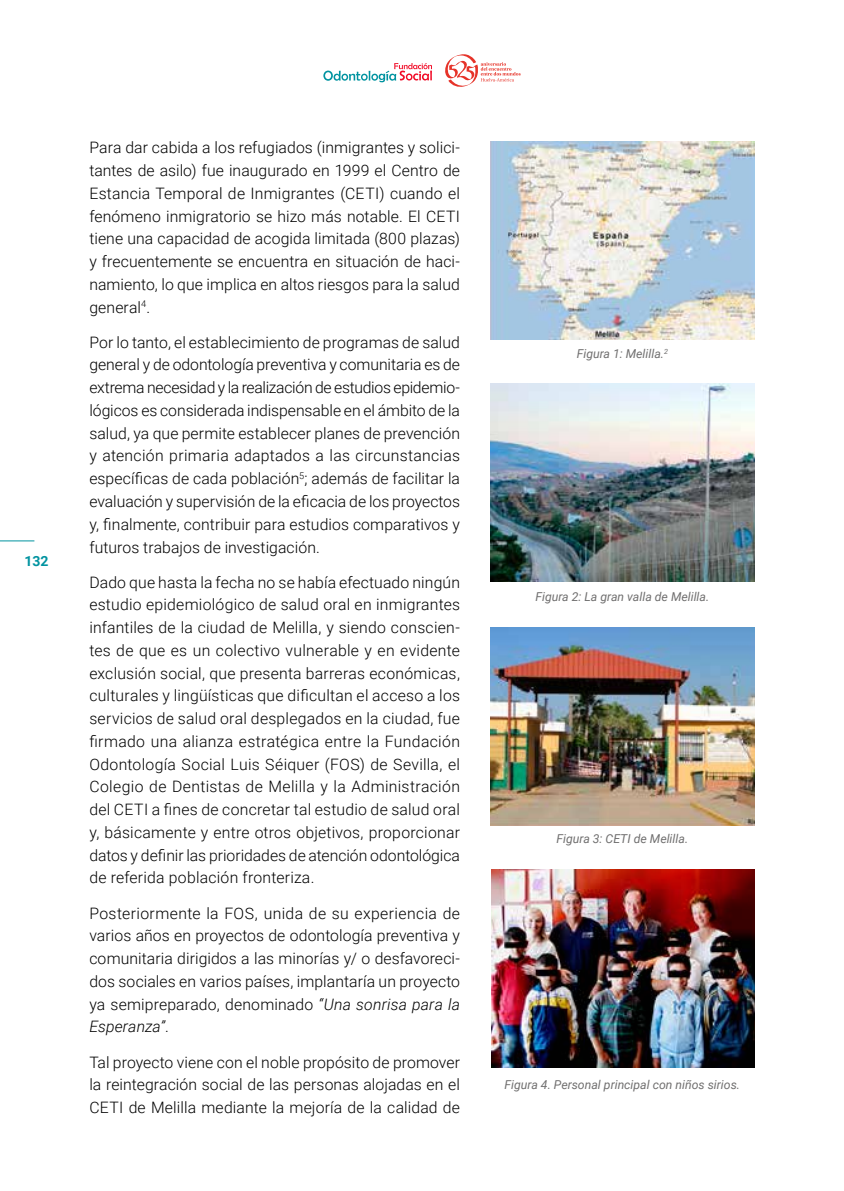
<style>
.page{position:relative;width:844px;height:1191px;background:#fff}
.page>*{position:absolute;margin:0;border:0;box-sizing:border-box;transform-origin:0 0}
.t1{font:300 15.75px/22.8px "Roboto";letter-spacing:.005em;color:#000;text-align:justify}
.t2{font:700 14px "Roboto";color:#0093a0}
.t3{font:italic 12.25px "Roboto";color:#706f6f}
.s1{font-style:italic}
</style>
<div class="page">
<hr style="left:0;top:540px;width:34px;height:1px;background:#0093a0">
<svg style="left:323px;top:63px;width:109px;height:19px"></svg>
<svg style="left:445px;top:54px;width:75px;height:33px"></svg>
<img style="left:490px;top:141px;width:264px;height:198px">
<img style="left:490px;top:383px;width:264px;height:199px">
<img style="left:490px;top:627px;width:264px;height:198px">
<img style="left:491px;top:869px;width:263px;height:198px">
<p class="t2" style="left:25px;top:551px;width:26px">132</p>
<p class="t1" style="left:89px;top:136px;width:372px">Para dar cabida a los refugiados (inmigrantes y solici&shy;tantes de asilo) fue inaugurado en 1999 el Centro de Estancia Temporal de Inmigrantes (CETI) cuando el fenómeno inmigratorio se hizo más notable. El CETI tiene una capacidad de acogida limitada (800 plazas) y frecuentemente se encuentra en situación de haci&shy;namiento, lo que implica en altos riesgos para la salud general<sup>4</sup>.</p>
<p class="t1" style="left:89px;top:330px;width:372px">Por lo tanto, el establecimiento de programas de salud general y de odontología preventiva y comunitaria es de extrema necesidad y la realización de estudios epidemio&shy;lógicos es considerada indispensable en el ámbito de la salud, ya que permite establecer planes de prevención y atención primaria adaptados a las circunstancias específicas de cada población<sup>5</sup>; además de facilitar la evaluación y supervisión de la eficacia de los proyectos y, finalmente, contribuir para estudios comparativos y futuros trabajos de investigación.</p>
<p class="t1" style="left:89px;top:570px;width:372px">Dado que hasta la fecha no se había efectuado ningún estudio epidemiológico de salud oral en inmigrantes infantiles de la ciudad de Melilla, y siendo conscien&shy;tes de que es un colectivo vulnerable y en evidente exclusión social, que presenta barreras económicas, culturales y lingüísticas que dificultan el acceso a los servicios de salud oral desplegados en la ciudad, fue firmado una alianza estratégica entre la Fundación Odontología Social Luis Séiquer (FOS) de Sevilla, el Colegio de Dentistas de Melilla y la Administración del CETI a fines de concretar tal estudio de salud oral y, básicamente y entre otros objetivos, proporcionar datos y definir las prioridades de atención odontológica de referida población fronteriza.</p>
<p class="t1" style="left:89px;top:901px;width:372px">Posteriormente la FOS, unida de su experiencia de varios años en proyectos de odontología preventiva y comunitaria dirigidos a las minorías y/ o desfavoreci&shy;dos sociales en varios países, implantaría un proyecto ya semipreparado, denominado <span class="s1">“Una sonrisa para la Esperanza”</span>.</p>
<p class="t1" style="left:89px;top:1050px;width:372px">Tal proyecto viene con el noble propósito de promover la reintegración social de las personas alojadas en el CETI de Melilla mediante la mejoría de la calidad de</p>
<p class="t3" style="left:576px;top:345px;width:93px">Figura 1: Melilla.<sup>2</sup></p>
<p class="t3" style="left:535px;top:588px;width:175px">Figura 2: La gran valla de Melilla.</p>
<p class="t3" style="left:556px;top:830px;width:133px">Figura 3: CETI de Melilla.</p>
<p class="t3" style="left:504px;top:1075px;width:237px">Figura 4. Personal principal con niños sirios.</p>
</div>
